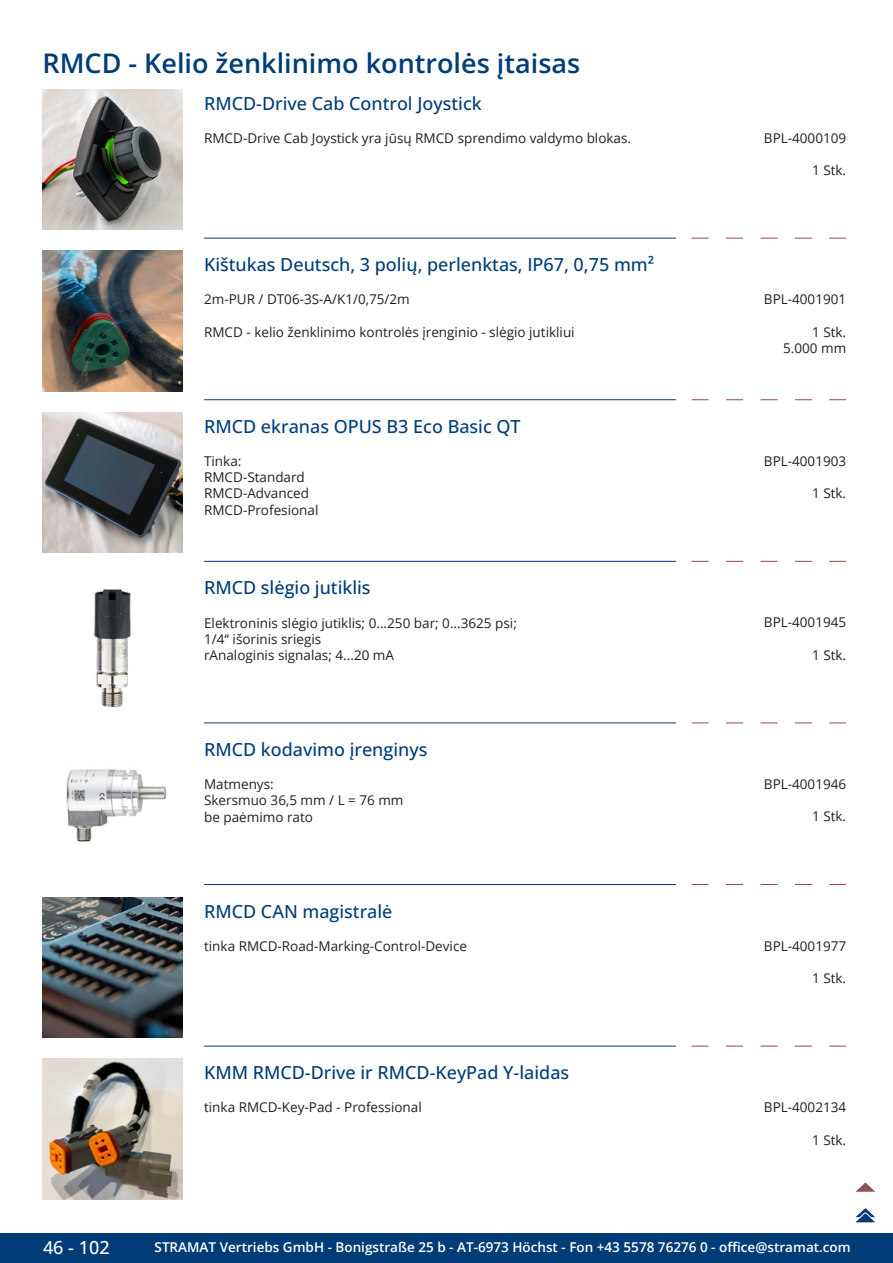
<style>
.page{position:relative;width:893px;height:1263px;background:#fff}
.page>*{position:absolute;margin:0;border:0;box-sizing:border-box;transform-origin:0 0}
.GruppeName{font:600 27px "Open Sans";color:#003d78}
.ArtikelName{font:500 18px "Open Sans";color:#003d78}
.t1{font:500 18px "Open Sans";color:#fff}
.Beschreibung{font:13.5px/16.2px "Open Sans";color:#231f20}
.ArtikelNummer{font:13.5px "Open Sans";color:#231f20}
.t2{font:600 13.5px "Open Sans";color:#fff}
</style>
<div class="page">
<div style="left:0;top:1233px;width:893px;height:30px;background:#003d78"></div>
<img style="left:43px;top:89px;width:140px;height:141px">
<img style="left:43px;top:251px;width:140px;height:140px">
<svg style="left:692px;top:238px;width:17px;height:1px"></svg>
<svg style="left:726px;top:238px;width:17px;height:1px"></svg>
<svg style="left:760px;top:238px;width:17px;height:1px"></svg>
<svg style="left:795px;top:238px;width:17px;height:1px"></svg>
<svg style="left:829px;top:238px;width:17px;height:1px"></svg>
<hr style="left:204px;top:238px;width:472px;height:1px;background:#003d78">
<img style="left:43px;top:412px;width:140px;height:141px">
<svg style="left:692px;top:399px;width:17px;height:1px"></svg>
<svg style="left:726px;top:399px;width:17px;height:1px"></svg>
<svg style="left:760px;top:399px;width:17px;height:1px"></svg>
<svg style="left:795px;top:399px;width:17px;height:1px"></svg>
<svg style="left:829px;top:399px;width:17px;height:1px"></svg>
<hr style="left:204px;top:399px;width:472px;height:1px;background:#003d78">
<img style="left:94px;top:589px;width:37px;height:119px">
<svg style="left:692px;top:561px;width:17px;height:1px"></svg>
<svg style="left:726px;top:561px;width:17px;height:1px"></svg>
<svg style="left:760px;top:561px;width:17px;height:1px"></svg>
<svg style="left:795px;top:561px;width:17px;height:1px"></svg>
<svg style="left:829px;top:561px;width:17px;height:1px"></svg>
<hr style="left:204px;top:561px;width:472px;height:1px;background:#003d78">
<img style="left:66px;top:769px;width:101px;height:73px">
<svg style="left:692px;top:723px;width:17px;height:1px"></svg>
<svg style="left:726px;top:723px;width:17px;height:1px"></svg>
<svg style="left:760px;top:723px;width:17px;height:1px"></svg>
<svg style="left:795px;top:723px;width:17px;height:1px"></svg>
<svg style="left:829px;top:723px;width:17px;height:1px"></svg>
<hr style="left:204px;top:723px;width:472px;height:1px;background:#003d78">
<img style="left:43px;top:897px;width:140px;height:140px">
<svg style="left:692px;top:884px;width:17px;height:1px"></svg>
<svg style="left:726px;top:884px;width:17px;height:1px"></svg>
<svg style="left:760px;top:884px;width:17px;height:1px"></svg>
<svg style="left:795px;top:884px;width:17px;height:1px"></svg>
<svg style="left:829px;top:884px;width:17px;height:1px"></svg>
<hr style="left:204px;top:884px;width:472px;height:1px;background:#003d78">
<img style="left:43px;top:1059px;width:140px;height:140px">
<svg style="left:692px;top:1046px;width:17px;height:1px"></svg>
<svg style="left:726px;top:1046px;width:17px;height:1px"></svg>
<svg style="left:760px;top:1046px;width:17px;height:1px"></svg>
<svg style="left:795px;top:1046px;width:17px;height:1px"></svg>
<svg style="left:829px;top:1046px;width:17px;height:1px"></svg>
<hr style="left:204px;top:1046px;width:472px;height:1px;background:#003d78">
<svg style="left:856px;top:1183px;width:19px;height:9px"></svg>
<svg style="left:855px;top:1208px;width:21px;height:15px"></svg>
<p class="GruppeName" style="left:43px;top:44px;width:539px">RMCD - Kelio ženklinimo kontrolės įtaisas</p>
<p class="ArtikelName" style="left:204px;top:91px;width:279px">RMCD-Drive Cab Control Joystick</p>
<p class="Beschreibung" style="left:204px;top:129px;width:428px">RMCD-Drive Cab Joystick yra jūsų RMCD sprendimo valdymo blokas.</p>
<p class="ArtikelNummer" style="left:764px;top:128px;width:84px">BPL-4000109</p>
<p class="ArtikelNummer" style="left:812px;top:161px;width:36px">1 Stk.</p>
<p class="ArtikelName" style="left:204px;top:252px;width:452px">Kištukas Deutsch, 3 polių, perlenktas, IP67, 0,75 mm²</p>
<p class="Beschreibung" style="left:204px;top:291px;width:207px">2m-PUR / DT06-3S-A/K1/0,75/2m</p>
<p class="Beschreibung" style="left:204px;top:323px;width:372px">RMCD - kelio ženklinimo kontrolės įrenginio - slėgio jutikliui</p>
<p class="ArtikelNummer" style="left:764px;top:290px;width:84px">BPL-4001901</p>
<p class="ArtikelNummer" style="left:812px;top:322px;width:36px">1 Stk.</p>
<p class="ArtikelNummer" style="left:783px;top:339px;width:65px">5.000 mm</p>
<p class="ArtikelName" style="left:204px;top:414px;width:318px">RMCD ekranas OPUS B3 Eco Basic QT</p>
<p class="Beschreibung" style="left:204px;top:453px;width:116px">Tinka:<br>RMCD-Standard<br>RMCD-Advanced<br>RMCD-Profesional</p>
<p class="ArtikelNummer" style="left:764px;top:452px;width:84px">BPL-4001903</p>
<p class="ArtikelNummer" style="left:812px;top:484px;width:36px">1 Stk.</p>
<p class="ArtikelName" style="left:204px;top:575px;width:168px">RMCD slėgio jutiklis</p>
<p class="Beschreibung" style="left:204px;top:614px;width:314px">Elektroninis slėgio jutiklis; 0...250 bar; 0...3625 psi;<br>1/4‘‘ išorinis sriegis<br>rAnaloginis signalas; 4...20 mA</p>
<p class="ArtikelNummer" style="left:764px;top:613px;width:84px">BPL-4001945</p>
<p class="ArtikelNummer" style="left:812px;top:646px;width:36px">1 Stk.</p>
<p class="ArtikelName" style="left:204px;top:737px;width:225px">RMCD kodavimo įrenginys</p>
<p class="Beschreibung" style="left:204px;top:776px;width:201px">Matmenys:<br>Skersmuo 36,5 mm / L = 76 mm be paėmimo rato</p>
<p class="ArtikelNummer" style="left:764px;top:775px;width:84px">BPL-4001946</p>
<p class="ArtikelNummer" style="left:812px;top:807px;width:36px">1 Stk.</p>
<p class="ArtikelName" style="left:204px;top:899px;width:190px">RMCD CAN magistralė</p>
<p class="Beschreibung" style="left:204px;top:937px;width:264px">tinka RMCD-Road-Marking-Control-Device</p>
<p class="ArtikelNummer" style="left:764px;top:936px;width:84px">BPL-4001977</p>
<p class="ArtikelNummer" style="left:812px;top:969px;width:36px">1 Stk.</p>
<p class="ArtikelName" style="left:204px;top:1060px;width:367px">KMM RMCD-Drive ir RMCD-KeyPad Y-laidas</p>
<p class="Beschreibung" style="left:204px;top:1099px;width:219px">tinka RMCD-Key-Pad - Professional</p>
<p class="ArtikelNummer" style="left:764px;top:1098px;width:84px">BPL-4002134</p>
<p class="ArtikelNummer" style="left:812px;top:1130px;width:36px">1 Stk.</p>
<h2 class="t1" style="left:43px;top:1234px;width:68px">46 - 102</h2>
<p class="t2" style="left:155px;top:1238px;width:698px">STRAMAT Vertriebs GmbH - Bonigstraße 25 b - AT-6973 Höchst - Fon +43 5578 76276 0 - office@stramat.com</p>
</div>
